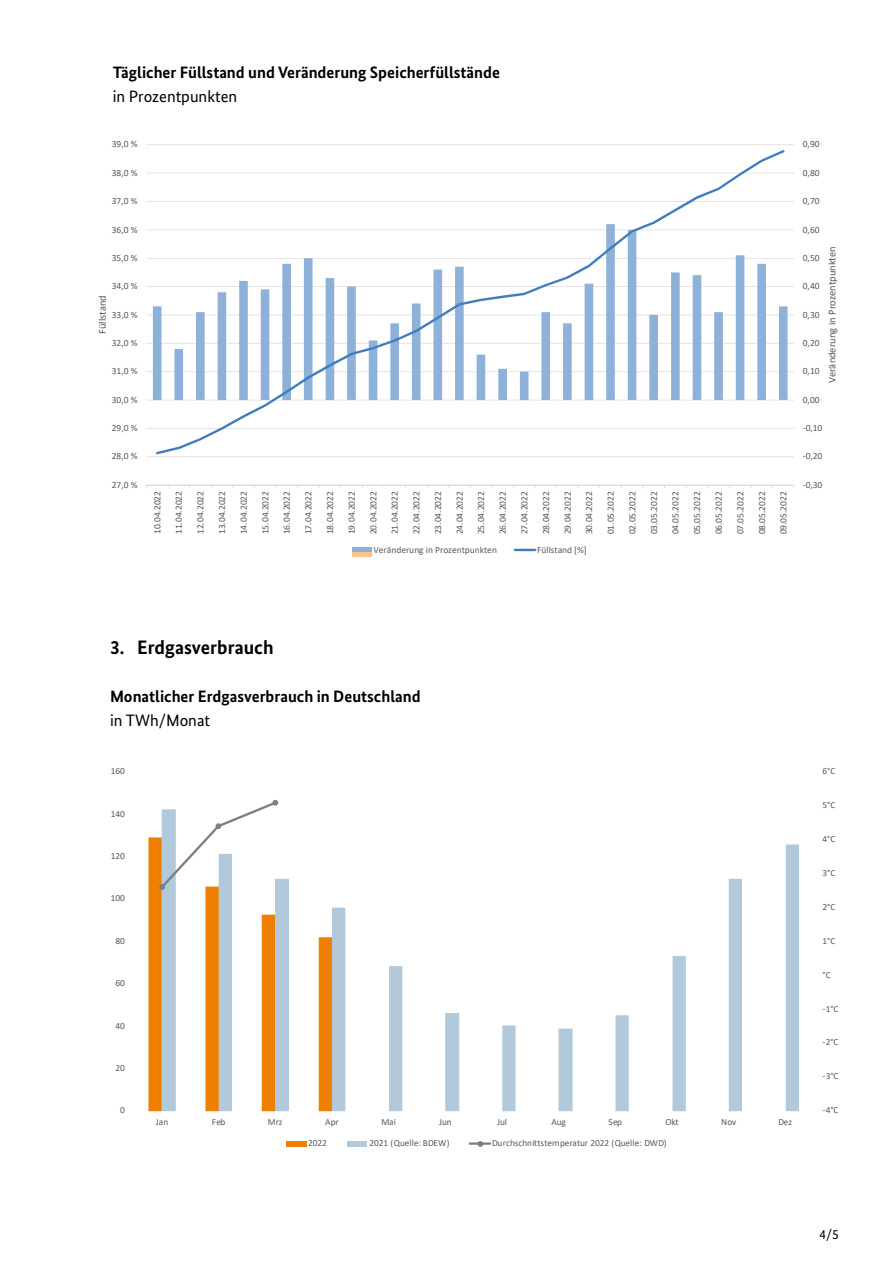
<style>
.page{position:relative;width:893px;height:1263px;background:#fff}
.page>*{position:absolute;margin:0;border:0;box-sizing:border-box;transform-origin:0 0}
.t1{font:700 19.5px "Bundes Sans";color:#000}
.t2{font:700 16.5px "Bundes Sans";color:#000}
.t3{font:16.5px "Bundes Sans";color:#000}
.t4{font:13.5px "Bundes Sans";color:#000}
.t5{font:10.5px "Calibri";letter-spacing:-.005em;color:#595959}
.t6{font:9.45px "Calibri";letter-spacing:-.005em;color:#595959}
.t7{font:9.3px "Calibri";letter-spacing:-.005em;color:#595959}
</style>
<div class="page">
<svg style="left:148px;top:800px;width:651px;height:347px"></svg>
<hr style="left:146px;top:456px;width:648px;height:1px;background:#d9d9d9">
<hr style="left:146px;top:428px;width:648px;height:1px;background:#d9d9d9">
<hr style="left:146px;top:400px;width:648px;height:1px;background:#d9d9d9">
<hr style="left:146px;top:371px;width:648px;height:1px;background:#d9d9d9">
<hr style="left:146px;top:343px;width:648px;height:1px;background:#d9d9d9">
<hr style="left:146px;top:315px;width:648px;height:1px;background:#d9d9d9">
<hr style="left:146px;top:286px;width:648px;height:1px;background:#d9d9d9">
<hr style="left:146px;top:258px;width:648px;height:1px;background:#d9d9d9">
<hr style="left:146px;top:230px;width:648px;height:1px;background:#d9d9d9">
<hr style="left:146px;top:201px;width:648px;height:1px;background:#d9d9d9">
<hr style="left:146px;top:173px;width:648px;height:1px;background:#d9d9d9">
<hr style="left:146px;top:144px;width:648px;height:1px;background:#d9d9d9">
<hr style="left:146px;top:485px;width:648px;height:1px;background:#d9d9d9">
<svg style="left:156px;top:150px;width:629px;height:304px"></svg>
<div style="left:351px;top:547px;width:20px;height:5px;background:#8db1d8"></div>
<hr style="left:514px;top:549px;width:22px;height:2px;background:#417dbe">
<div style="left:350px;top:552px;width:22px;height:5px;background:#ffc28d"></div>
<div style="left:341px;top:547px;width:11px;height:11px;background:#fff"></div>
<p class="t2" style="left:113px;top:62px;width:389px">Täglicher Füllstand und Veränderung Speicherfüllstände</p>
<p class="t3" style="left:113px;top:86px;width:126px">in Prozentpunkten</p>
<p class="t6" style="left:112px;top:138px;width:27px">39,0 %</p>
<p class="t6" style="left:803px;top:138px;width:18px">0,90</p>
<p class="t6" style="left:112px;top:166px;width:27px">38,0 %</p>
<p class="t6" style="left:803px;top:166px;width:18px">0,80</p>
<p class="t6" style="left:112px;top:195px;width:27px">37,0 %</p>
<p class="t6" style="left:803px;top:195px;width:18px">0,70</p>
<p class="t6" style="left:112px;top:223px;width:27px">36,0 %</p>
<p class="t6" style="left:803px;top:223px;width:18px">0,60</p>
<p class="t6" style="left:112px;top:251px;width:27px">35,0 %</p>
<p class="t6" style="left:112px;top:280px;width:27px">34,0 %</p>
<p class="t5" style="left:95px;top:334px;width:40px;rotate:-90deg">Füllstand</p>
<p class="t6" style="left:112px;top:308px;width:27px">33,0 %</p>
<p class="t6" style="left:112px;top:336px;width:27px">32,0 %</p>
<p class="t6" style="left:112px;top:365px;width:27px">31,0 %</p>
<p class="t6" style="left:803px;top:251px;width:18px">0,50</p>
<p class="t6" style="left:803px;top:280px;width:18px">0,40</p>
<p class="t6" style="left:803px;top:308px;width:18px">0,30</p>
<p class="t6" style="left:803px;top:336px;width:18px">0,20</p>
<p class="t6" style="left:803px;top:365px;width:18px">0,10</p>
<p class="t5" style="left:825px;top:383px;width:138px;rotate:-90deg">Veränderung in Prozentpunkten</p>
<p class="t6" style="left:112px;top:393px;width:27px">30,0 %</p>
<p class="t6" style="left:803px;top:393px;width:18px">0,00</p>
<p class="t6" style="left:112px;top:421px;width:27px">29,0 %</p>
<p class="t6" style="left:803px;top:421px;width:21px">-0,10</p>
<p class="t6" style="left:112px;top:450px;width:27px">28,0 %</p>
<p class="t6" style="left:803px;top:450px;width:21px">-0,20</p>
<p class="t6" style="left:112px;top:478px;width:27px">27,0 %</p>
<p class="t6" style="left:803px;top:478px;width:21px">-0,30</p>
<p class="t6" style="left:151px;top:534px;width:45px;rotate:-90deg">10.04.2022</p>
<p class="t6" style="left:172px;top:534px;width:45px;rotate:-90deg">11.04.2022</p>
<p class="t6" style="left:194px;top:534px;width:45px;rotate:-90deg">12.04.2022</p>
<p class="t6" style="left:216px;top:534px;width:45px;rotate:-90deg">13.04.2022</p>
<p class="t6" style="left:237px;top:534px;width:45px;rotate:-90deg">14.04.2022</p>
<p class="t6" style="left:259px;top:534px;width:45px;rotate:-90deg">15.04.2022</p>
<p class="t6" style="left:280px;top:534px;width:45px;rotate:-90deg">16.04.2022</p>
<p class="t6" style="left:302px;top:534px;width:45px;rotate:-90deg">17.04.2022</p>
<p class="t6" style="left:323px;top:534px;width:45px;rotate:-90deg">18.04.2022</p>
<p class="t6" style="left:345px;top:534px;width:45px;rotate:-90deg">19.04.2022</p>
<p class="t6" style="left:367px;top:534px;width:45px;rotate:-90deg">20.04.2022</p>
<p class="t6" style="left:388px;top:534px;width:45px;rotate:-90deg">21.04.2022</p>
<p class="t6" style="left:410px;top:534px;width:45px;rotate:-90deg">22.04.2022</p>
<p class="t6" style="left:431px;top:534px;width:45px;rotate:-90deg">23.04.2022</p>
<p class="t6" style="left:453px;top:534px;width:45px;rotate:-90deg">24.04.2022</p>
<p class="t6" style="left:475px;top:534px;width:45px;rotate:-90deg">25.04.2022</p>
<p class="t6" style="left:496px;top:534px;width:45px;rotate:-90deg">26.04.2022</p>
<p class="t6" style="left:518px;top:534px;width:45px;rotate:-90deg">27.04.2022</p>
<p class="t6" style="left:539px;top:534px;width:45px;rotate:-90deg">28.04.2022</p>
<p class="t6" style="left:561px;top:534px;width:45px;rotate:-90deg">29.04.2022</p>
<p class="t6" style="left:583px;top:534px;width:45px;rotate:-90deg">30.04.2022</p>
<p class="t6" style="left:604px;top:534px;width:45px;rotate:-90deg">01.05.2022</p>
<p class="t6" style="left:626px;top:534px;width:45px;rotate:-90deg">02.05.2022</p>
<p class="t6" style="left:647px;top:534px;width:45px;rotate:-90deg">03.05.2022</p>
<p class="t6" style="left:669px;top:534px;width:45px;rotate:-90deg">04.05.2022</p>
<p class="t6" style="left:690px;top:534px;width:45px;rotate:-90deg">05.05.2022</p>
<p class="t6" style="left:712px;top:534px;width:45px;rotate:-90deg">06.05.2022</p>
<p class="t6" style="left:734px;top:534px;width:45px;rotate:-90deg">07.05.2022</p>
<p class="t6" style="left:755px;top:534px;width:45px;rotate:-90deg">08.05.2022</p>
<p class="t6" style="left:777px;top:534px;width:45px;rotate:-90deg">09.05.2022</p>
<p class="t6" style="left:373px;top:543px;width:125px">Veränderung in Prozentpunkten</p>
<p class="t6" style="left:537px;top:543px;width:51px">Füllstand [%]</p>
<p class="t1" style="left:110px;top:635px;width:165px">3. Erdgasverbrauch</p>
<p class="t2" style="left:110px;top:686px;width:312px">Monatlicher Erdgasverbrauch in Deutschland</p>
<p class="t3" style="left:110px;top:710px;width:102px">in TWh/Monat</p>
<p class="t7" style="left:111px;top:765px;width:16px">160</p>
<p class="t7" style="left:111px;top:807px;width:16px">140</p>
<p class="t7" style="left:111px;top:849px;width:16px">120</p>
<p class="t7" style="left:111px;top:892px;width:16px">100</p>
<p class="t7" style="left:115px;top:934px;width:11px">80</p>
<p class="t7" style="left:115px;top:976px;width:11px">60</p>
<p class="t7" style="left:115px;top:1019px;width:11px">40</p>
<p class="t7" style="left:115px;top:1061px;width:11px">20</p>
<p class="t7" style="left:120px;top:1104px;width:6px">0</p>
<p class="t7" style="left:156px;top:1116px;width:14px">Jan</p>
<p class="t7" style="left:212px;top:1116px;width:15px">Feb</p>
<p class="t7" style="left:268px;top:1116px;width:16px">Mrz</p>
<p class="t7" style="left:325px;top:1116px;width:15px">Apr</p>
<p class="t7" style="left:381px;top:1116px;width:16px">Mai</p>
<p class="t7" style="left:439px;top:1116px;width:14px">Jun</p>
<p class="t7" style="left:497px;top:1116px;width:11px">Jul</p>
<p class="t7" style="left:551px;top:1116px;width:16px">Aug</p>
<p class="t7" style="left:608px;top:1116px;width:15px">Sep</p>
<p class="t7" style="left:665px;top:1116px;width:15px">Okt</p>
<p class="t7" style="left:721px;top:1116px;width:17px">Nov</p>
<p class="t7" style="left:778px;top:1116px;width:15px">Dez</p>
<p class="t7" style="left:308px;top:1136px;width:20px">2022</p>
<p class="t7" style="left:370px;top:1136px;width:82px">2021 (Quelle: BDEW)</p>
<p class="t7" style="left:492px;top:1136px;width:176px">Durchschnittstemperatur 2022 (Quelle: DWD)</p>
<p class="t7" style="left:822px;top:765px;width:14px">6°C</p>
<p class="t7" style="left:822px;top:799px;width:14px">5°C</p>
<p class="t7" style="left:822px;top:832px;width:14px">4°C</p>
<p class="t7" style="left:822px;top:866px;width:14px">3°C</p>
<p class="t7" style="left:822px;top:900px;width:14px">2°C</p>
<p class="t7" style="left:822px;top:934px;width:14px">1°C</p>
<p class="t7" style="left:822px;top:968px;width:10px">°C</p>
<p class="t7" style="left:822px;top:1002px;width:17px">-1°C</p>
<p class="t7" style="left:822px;top:1036px;width:17px">-2°C</p>
<p class="t7" style="left:822px;top:1070px;width:17px">-3°C</p>
<p class="t7" style="left:822px;top:1104px;width:17px">-4°C</p>
<h3 class="t4" style="left:819px;top:1226px;width:21px">4/5</h3>
</div>
